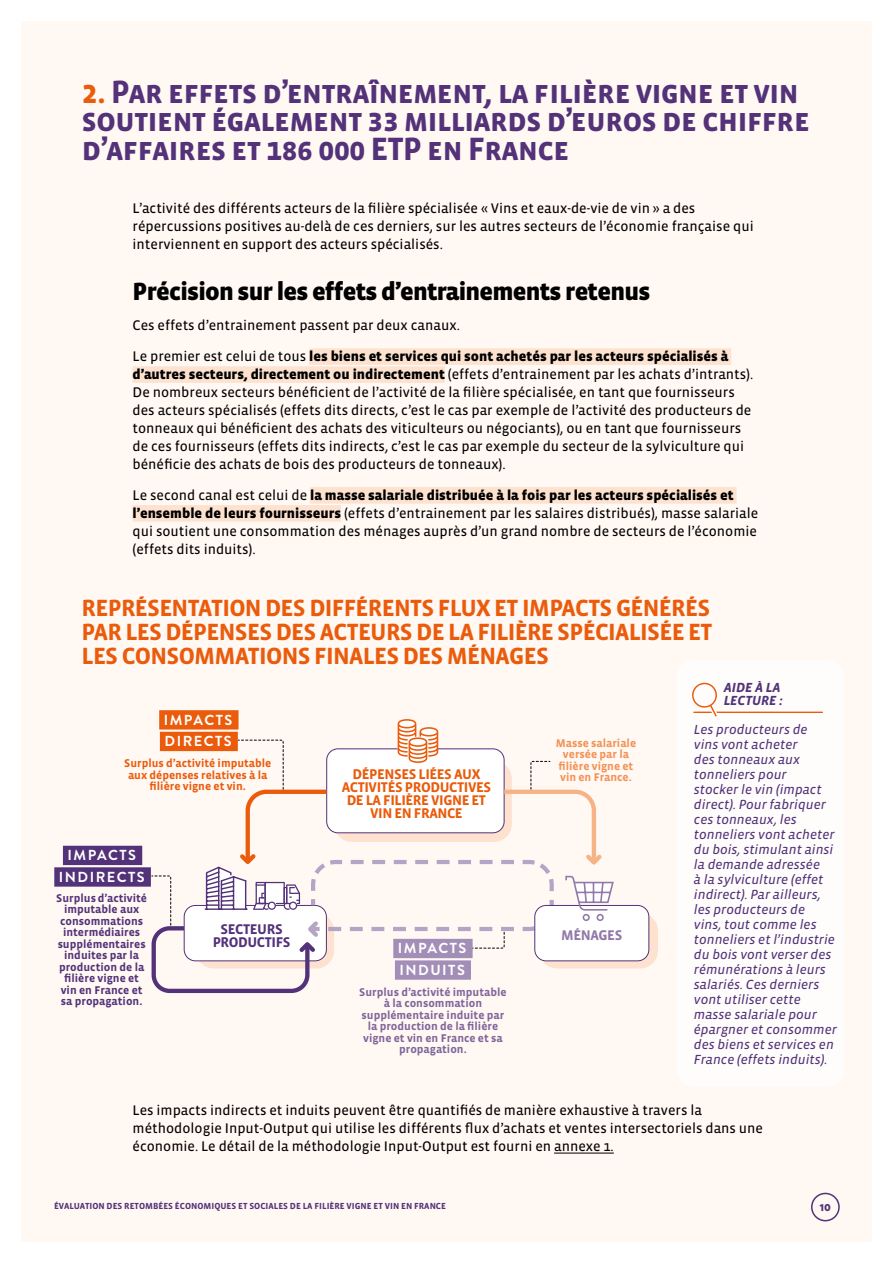
<style>
.page{position:relative;width:893px;height:1263px;background:#fff}
.page>*{position:absolute;margin:0;border:0;box-sizing:border-box;transform-origin:0 0}
.t1{font:33px/28.5px "Vista Sans SC Bold";letter-spacing:-.03em;color:#533279}
.t2{font:900 25.5px "Vista Sans";letter-spacing:-.03em;color:#000}
.t3{font:24px/24px "Vista Sans SC Bold";letter-spacing:-.03em;color:#ea5b0b;text-align:justify}
.t4{font:700 14.55px/21.6px "Brandon Grotesque";letter-spacing:.1em;color:#fff}
.t5{font:14.4px/12.9px "Vista Sans SC Bold";letter-spacing:-.03em;color:#ea5b0b;text-align:center}
.t6{font:14.4px/12.9px "Vista Sans SC Bold";letter-spacing:-.03em;color:#533279;text-align:center}
.t7{font:14.4px "Vista Sans SC Bold";letter-spacing:-.03em;color:#9279a9}
.t8{font:14.25px/18px "Vista Sans Reg";color:#000}
.t9{font:900 14.25px "Vista Sans";color:#000}
.t10{font:italic 13.5px/15px "Vista Sans Reg";color:#533279}
.t11{font:italic 700 13.5px/13.5px "Vista Sans";color:#533279}
.t12{font:700 11.55px/11.6px "Vista Sans";color:#533279;text-align:center}
.t13{font:700 11.55px/11.6px "Vista Sans";color:#81659b;text-align:center}
.t14{font:700 11.55px/11.6px "Vista Sans";color:#ea5b0b;text-align:center}
.t15{font:700 11.55px/11.6px "Vista Sans";color:#f39154;text-align:center}
.t16{font:900 10.5px "Cera Pro";color:#533279}
.t17{font:700 9px "Vista Sans";color:#533279}
.s1{color:#ea5b0b}
.s2{font-family:"Vista Sans Reg";font-weight:400}
.s3{font-family:"Vista Sans";font-weight:900}
</style>
<div class="page">
<div style="left:21px;top:21px;width:851px;height:1221px;background:#fff8f3"></div>
<div style="left:811px;top:1193px;width:29px;height:28px;border:2px solid #533279;border-radius:50%"></div>
<div style="left:309px;top:348px;width:422px;height:17px;background:#fde2cf"></div>
<div style="left:133px;top:366px;width:312px;height:17px;background:#fde2cf"></div>
<div style="left:310px;top:487px;width:427px;height:17px;background:#fde2cf"></div>
<div style="left:133px;top:505px;width:208px;height:17px;background:#fde2cf"></div>
<hr style="left:554px;top:1153px;width:60px;height:1px;background:#000">
<div style="left:677px;top:660px;width:167px;height:426px;background:#fff;border-radius:17px"></div>
<hr style="left:694px;top:712px;width:128px;height:1px;background:#ea5b0b">
<svg style="left:692px;top:682px;width:28px;height:35px"></svg>
<div style="left:63px;top:846px;width:79px;height:19px;background:#533279"></div>
<div style="left:54px;top:867px;width:97px;height:20px;background:#533279"></div>
<div style="left:159px;top:710px;width:80px;height:19px;background:#ea5b0b"></div>
<svg style="left:149px;top:719px;width:509px;height:274px"></svg>
<h1 class="t1" style="left:82px;top:78px;width:730px"><span class="s1">2.</span> Par effets d’entraînement, la filière vigne et vin soutient également 33 milliards d’euros de chiffre d’affaires et 186 000 ETP en France</h1>
<p class="t8" style="left:133px;top:199px;width:623px">L’activité des différents acteurs de la filière spécialisée « Vins et eaux-de-vie de vin » a des répercussions positives au-delà de ces derniers, sur les autres secteurs de l’économie française qui interviennent en support des acteurs spécialisés.</p>
<h2 class="t2" style="left:133px;top:278px;width:519px">Précision sur les effets d’entrainements retenus</h2>
<p class="t8" style="left:133px;top:317px;width:329px">Ces effets d’entrainement passent par deux canaux.</p>
<p class="t9" style="left:133px;top:349px;width:597px"><span class="s2">Le premier est celui de tous</span> les biens et services qui sont achetés par les acteurs spécialisés à</p>
<p class="t8" style="left:133px;top:366px;width:622px"><span class="s3">d’autres secteurs, directement ou indirectement</span> (effets d’entrainement par les achats d’intrants).<br>De nombreux secteurs bénéficient de l’activité de la filière spécialisée, en tant que fournisseurs des acteurs spécialisés (effets dits directs, c’est le cas par exemple de l’activité des producteurs de tonneaux qui bénéficient des achats des viticulteurs ou négociants), ou en tant que fournisseurs de ces fournisseurs (effets dits indirects, c’est le cas par exemple du secteur de la sylviculture qui bénéficie des achats de bois des producteurs de tonneaux).</p>
<p class="t9" style="left:133px;top:488px;width:603px"><span class="s2">Le second canal est celui de</span> la masse salariale distribuée à la fois par les acteurs spécialisés et</p>
<p class="t8" style="left:133px;top:504px;width:627px;text-align:justify"><span class="s3">l’ensemble de leurs fournisseurs</span> (effets d’entrainement par les salaires distribués), masse salariale qui soutient une consommation des ménages auprès d’un grand nombre de secteurs de l’économie (effets dits induits).</p>
<h3 class="t3" style="left:82px;top:596px;width:632px">REPRÉSENTATION DES DIFFÉRENTS FLUX ET IMPACTS GÉNÉRÉS PAR LES DÉPENSES DES ACTEURS DE LA FILIÈRE SPÉCIALISÉE ET LES CONSOMMATIONS FINALES DES MÉNAGES</h3>
<p class="t4" style="left:164px;top:709px;width:70px">IMPACTS<br>DIRECTS</p>
<p class="t14" style="left:124px;top:758px;width:149px">Surplus d’activité imputable aux dépenses relatives à la filière vigne et vin.</p>
<p class="t4" style="left:59px;top:845px;width:87px;text-align:center">IMPACTS<br>INDIRECTS</p>
<p class="t12" style="left:56px;top:892px;width:92px">Surplus d’activité imputable aux consommations intermédiaires supplémentaires induites par la production de la filière vigne et vin en France et sa propagation.</p>
<p class="t6" style="left:213px;top:923px;width:80px">SECTEURS<br>PRODUCTIFS</p>
<p class="t5" style="left:342px;top:768px;width:151px">DÉPENSES LIÉES AUX<br>ACTIVITÉS PRODUCTIVES<br>DE LA FILIÈRE VIGNE ET<br>VIN EN FRANCE</p>
<p class="t4" style="left:398px;top:938px;width:70px">IMPACTS<br>INDUITS</p>
<p class="t13" style="left:359px;top:986px;width:149px">Surplus d’activité imputable à la consommation supplémentaire induite par la production de la filière vigne et vin en France et sa propagation.</p>
<p class="t15" style="left:556px;top:737px;width:82px">Masse salariale versée par la filière vigne et vin en France.</p>
<p class="t7" style="left:561px;top:927px;width:63px">MÉNAGES</p>
<p class="t11" style="left:724px;top:680px;width:60px">AIDE À LA<br>LECTURE :</p>
<p class="t10" style="left:694px;top:722px;width:144px">Les producteurs de<br>vins vont acheter<br>des tonneaux aux tonneliers pour<br>stocker le vin (impact direct). Pour fabriquer ces tonneaux, les tonneliers vont acheter du bois, stimulant ainsi la demande adressée<br>à la sylviculture (effet indirect). Par ailleurs, les producteurs de<br>vins, tout comme les tonneliers et l’industrie du bois vont verser des rémunérations à leurs salariés. Ces derniers vont utiliser cette masse salariale pour épargner et consommer des biens et services en<br>France (effets induits).</p>
<p class="t8" style="left:133px;top:1102px;width:632px">Les impacts indirects et induits peuvent être quantifiés de manière exhaustive à travers la méthodologie Input-Output qui utilise les différents flux d’achats et ventes intersectoriels dans une économie. Le détail de la méthodologie Input-Output est fourni en annexe 1.</p>
<p class="t17" style="left:54px;top:1202px;width:394px">ÉVALUATION DES RETOMBÉES ÉCONOMIQUES ET SOCIALES DE LA FILIÈRE VIGNE ET VIN EN FRANCE</p>
<p class="t16" style="left:820px;top:1200px;width:13px">10</p>
</div>
